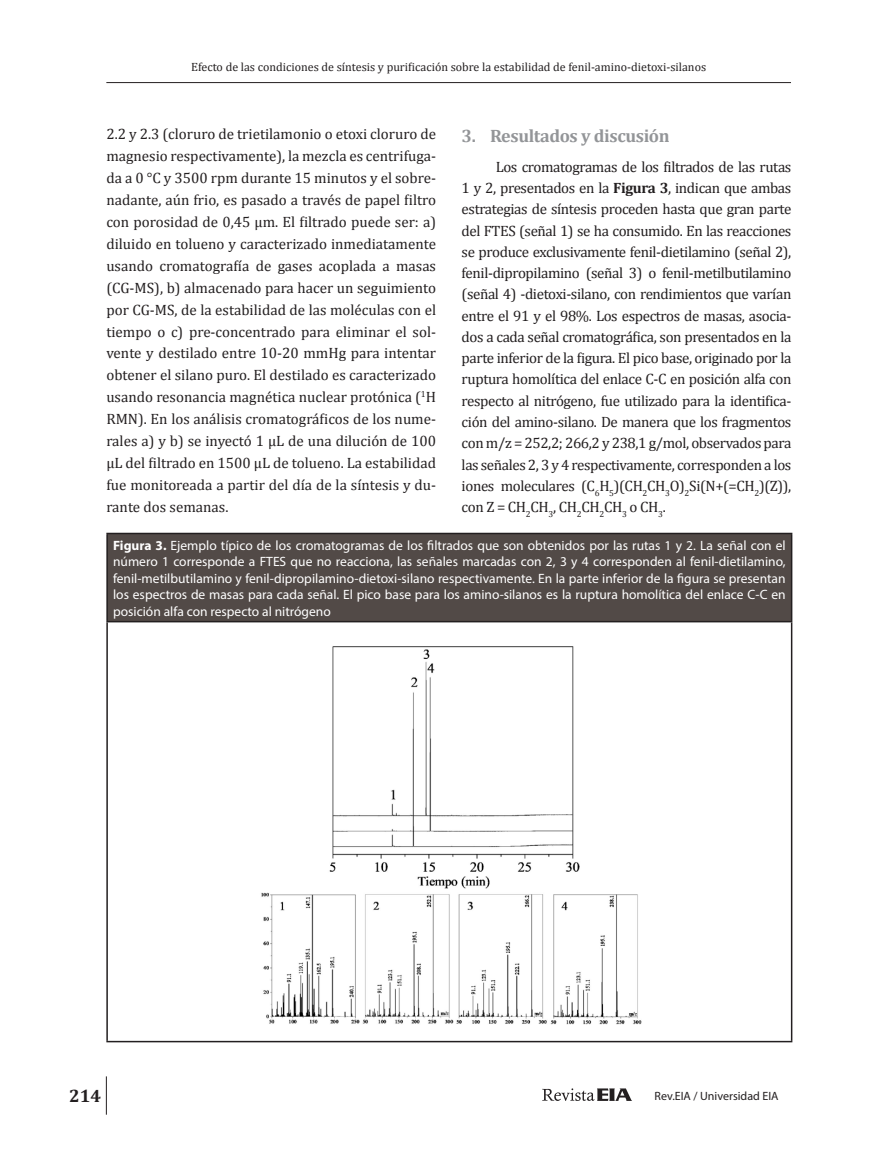
<style>
.page{position:relative;width:885px;height:1170px;background:#fff}
.page>*{position:absolute;margin:0;border:0;box-sizing:border-box;transform-origin:0 0}
.t1{font:700 18px "Cambria";letter-spacing:-.02em;color:#939598}
.t2{font:700 18px "Cambria";color:#231f20}
.t3{font:15px/21.9px "Cambria";letter-spacing:-.02em;color:#231f20;text-align:justify}
.t4{font:13.5px/16.5px "Myriad Pro";color:#fff;text-align:justify}
.t5{font:12px "Cambria";color:#231f20}
.t6{font:12px "Myriad Pro";color:#231f20}
.s1{font-weight:700}
</style>
<div class="page">
<hr style="left:106px;top:82px;width:684px;height:1px;background:#231f20">
<hr style="left:106px;top:1076px;width:1px;height:38px;background:#231f20">
<svg style="left:542px;top:1088px;width:90px;height:12px"></svg>
<div style="left:107px;top:533px;width:684px;height:88px;background:#524a47"></div>
<hr style="left:106px;top:622px;width:2px;height:418px;background:#231f20">
<hr style="left:790px;top:622px;width:2px;height:418px;background:#231f20">
<hr style="left:106px;top:1040px;width:686px;height:2px;background:#231f20">
<hr style="left:106px;top:534px;width:2px;height:87px;background:#231f20">
<hr style="left:106px;top:532px;width:686px;height:2px;background:#231f20">
<hr style="left:790px;top:534px;width:2px;height:87px;background:#231f20">
<hr style="left:106px;top:621px;width:686px;height:1px;background:#231f20">
<img style="left:261px;top:646px;width:381px;height:379px">
<p class="t5" style="left:191px;top:60px;width:516px">Efecto de las condiciones de síntesis y purificación sobre la estabilidad de fenil-amino-dietoxi-silanos</p>
<p class="t3" style="left:106px;top:123px;width:331px">2.2 y 2.3 (cloruro de trietilamonio o etoxi cloruro de magnesio respectivamente), la mezcla es centrifuga&shy;da a 0 °C y 3500 rpm durante 15 minutos y el sobre&shy;nadante, aún frio, es pasado a través de papel filtro con porosidad de 0,45 μm. El filtrado puede ser: a) diluido en tolueno y caracterizado inmediatamente usando cromatografía de gases acoplada a masas (CG-MS), b) almacenado para hacer un seguimiento por CG-MS, de la estabilidad de las moléculas con el tiempo o c) pre-concentrado para eliminar el sol&shy;vente y destilado entre 10-20 mmHg para intentar obtener el silano puro. El destilado es caracterizado usando resonancia magnética nuclear protónica (<sup>1</sup>H RMN). En los análisis cromatográficos de los nume&shy;rales a) y b) se inyectó 1 μL de una dilución de 100 μL del filtrado en 1500 μL de tolueno. La estabilidad fue monitoreada a partir del día de la síntesis y du&shy;rante dos semanas.</p>
<p class="t1" style="left:461px;top:123px;width:209px">3. Resultados y discusión</p>
<p class="t3" style="left:461px;top:156px;width:331px;line-height:21.3px;text-indent:34px">Los cromatogramas de los filtrados de las rutas 1 y 2, presentados en la <span class="s1">Figura 3</span>, indican que ambas estrategias de síntesis proceden hasta que gran parte del FTES (señal 1) se ha consumido. En las reacciones se produce exclusivamente fenil-dietilamino (señal 2), fenil-dipropilamino (señal 3) o fenil-metilbutilamino (señal 4) -dietoxi-silano, con rendimientos que varían entre el 91 y el 98%. Los espectros de masas, asocia&shy;dos a cada señal cromatográfica, son presentados en la parte inferior de la figura. El pico base, originado por la ruptura homolítica del enlace C-C en posición alfa con respecto al nitrógeno, fue utilizado para la identifica&shy;ción del amino-silano. De manera que los fragmentos con m/z = 252,2; 266,2 y 238,1 g/mol, observados para las señales 2, 3 y 4 respectivamente, corresponden a los iones moleculares (C<sub>6</sub>H<sub>5</sub>)(CH<sub>2</sub>CH<sub>3</sub>O)<sub>2</sub>Si(N+(=CH<sub>2</sub>)(Z)), con Z = CH<sub>2</sub>CH<sub>3</sub>, CH<sub>2</sub>CH<sub>2</sub>CH<sub>3</sub> o CH<sub>3</sub>.</p>
<p class="t4" style="left:113px;top:536px;width:674px"><span class="s1">Figura 3.</span> Ejemplo típico de los cromatogramas de los filtrados que son obtenidos por las rutas 1 y 2. La señal con el número 1 corresponde a FTES que no reacciona, las señales marcadas con 2, 3 y 4 corresponden al fenil-dietilamino, fenil-metilbutilamino y fenil-dipropilamino-dietoxi-silano respectivamente. En la parte inferior de la figura se presentan los espectros de masas para cada señal. El pico base para los amino-silanos es la ruptura homolítica del enlace C-C en posición alfa con respecto al nitrógeno</p>
<p class="t2" style="left:69px;top:1082px;width:33px">214</p>
<p class="t6" style="left:654px;top:1087px;width:125px">Rev.EIA / Universidad EIA</p>
</div>
